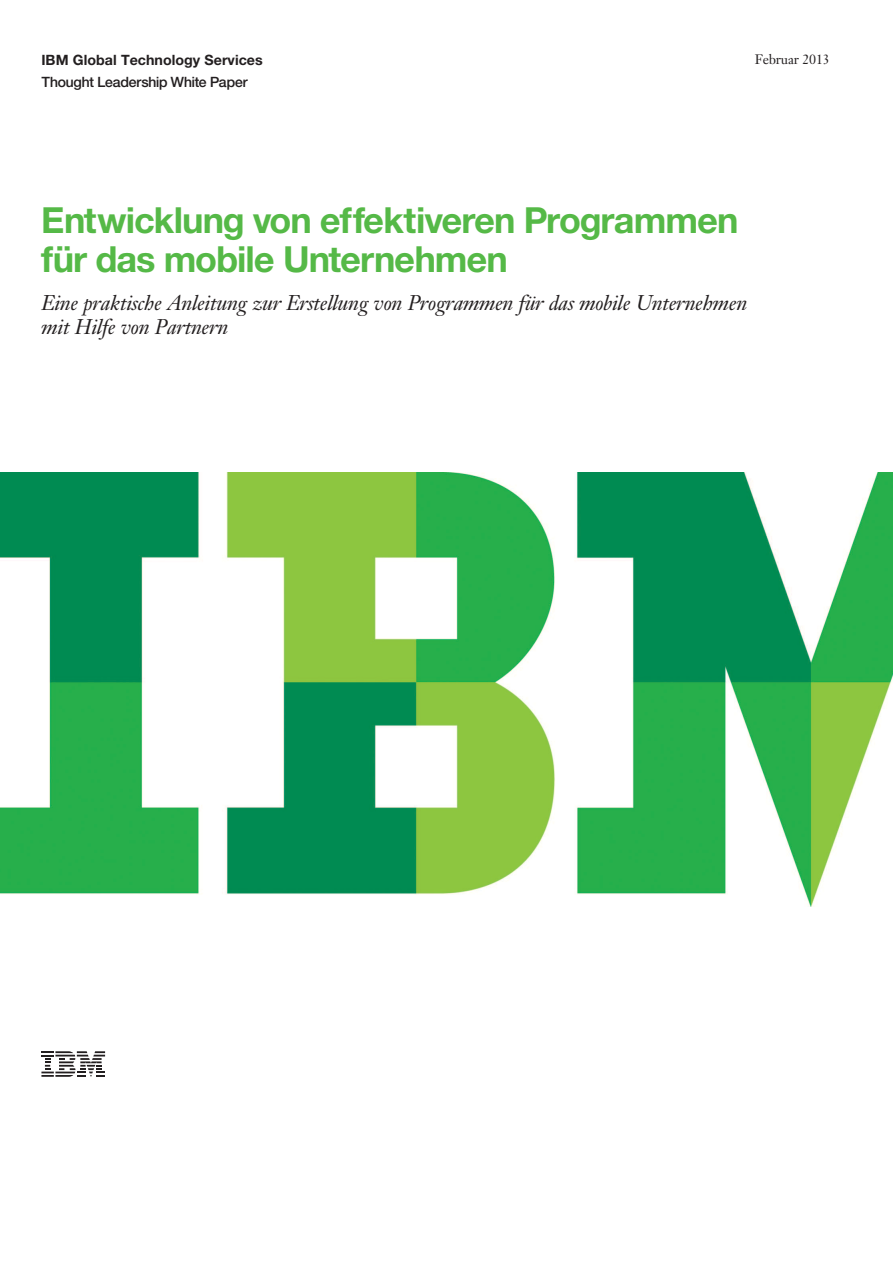
<style>
.page{position:relative;width:893px;height:1263px;background:#fff}
.page>*{position:absolute;margin:0;border:0;box-sizing:border-box;transform-origin:0 0}
.t1{font:700 36px/39px "Helv Neuefor IBM";letter-spacing:-.01em;color:#55b947}
.t2{font:italic 21px/24px "Janson Text LT Pro";letter-spacing:-.015em;color:#231f20}
.t3{font:700 14.25px/22px "Helvetica Neue";color:#231f20}
.t4{font:13.5px "Janson Text LT Pro";letter-spacing:-.015em;color:#231f20}
.s1{font-family:"Helv Neuefor IBM";font-weight:500}
</style>
<div class="page">
<svg style="left:41px;top:1051px;width:64px;height:26px"></svg>
<img style="left:0;top:472px;width:893px;height:434px">
<p class="t3" style="left:41px;top:49px;width:223px">IBM Global Technology Services<br><span class="s1">Thought Leadership White Paper</span></p>
<p class="t4" style="left:755px;top:51px;width:77px">Februar 2013</p>
<h1 class="t1" style="left:41px;top:200px;width:698px">Entwicklung von effektiveren Programmen für das mobile Unternehmen</h1>
<h2 class="t2" style="left:41px;top:291px;width:707px">Eine praktische Anleitung zur Erstellung von Programmen für das mobile Unternehmen mit Hilfe von Partnern</h2>
</div>
